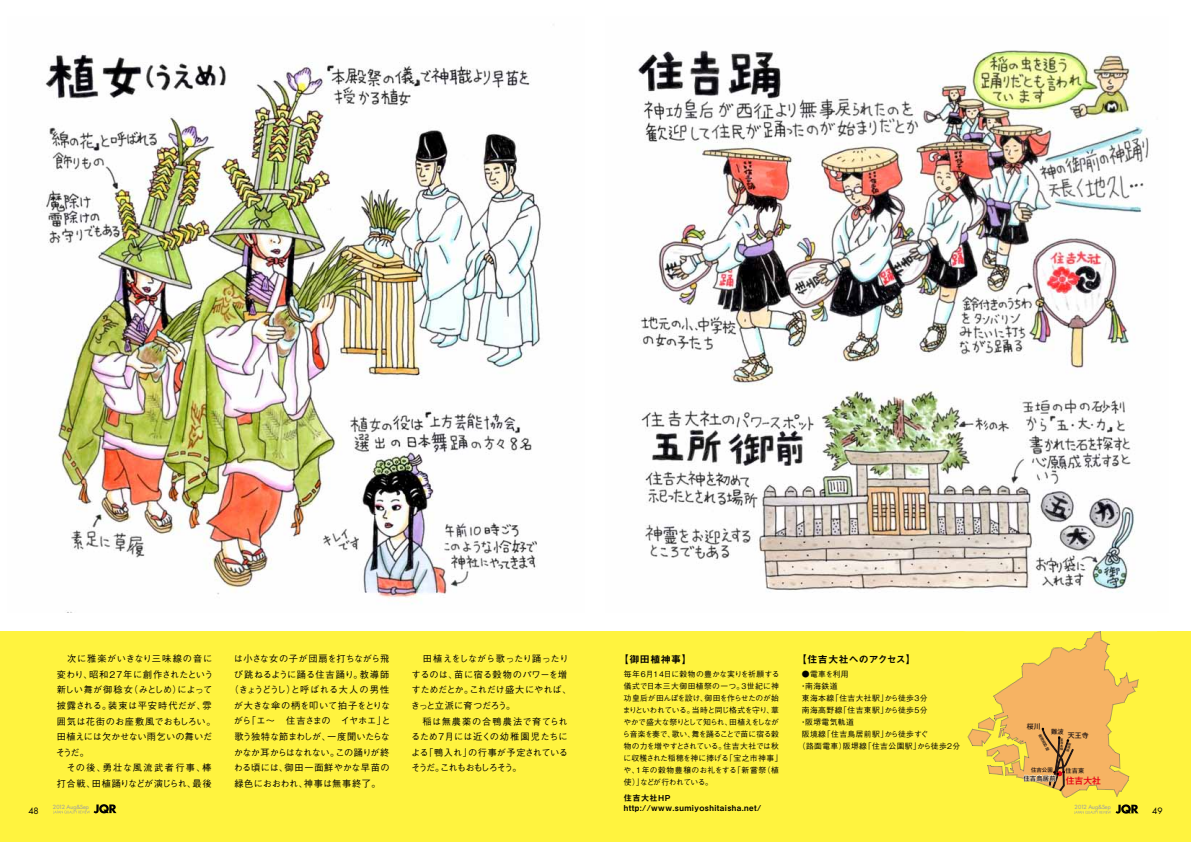
<style>
.page{position:relative;width:1191px;height:842px;background:#fff}
.page>*{position:absolute;margin:0;border:0;box-sizing:border-box;transform-origin:0 0}
.t1{font:9.9px "Midashi Go Pr 5 MB31";letter-spacing:-.005em;color:#000}
.t2{font:9.9px "Midashi Go Pr 5 MB31";letter-spacing:.05em;color:#000}
.t3{font:500 9.2px/15.6px "Gothic BBB Pr 5";color:#000;text-align:center}
.t4{font:500 9.2px/15.6px "Gothic BBB Pr 5";letter-spacing:.025em;color:#000}
.t5{font:500 8.8px "Gothic MB101 Pr 5";color:#e60012}
.t6{font:8.5px "Futura Std";color:#000}
.t7{font:8.2px/9.5px "Midashi Go Pr 5 MB31";letter-spacing:.05em;color:#000}
.t8{font:500 7.8px/12px "Gothic BBB Pr 5";letter-spacing:-.025em;color:#000}
.t9{font:500 7.8px "Gothic BBB Pr 5";letter-spacing:.05em;color:#000}
.t10{font:500 7.8px "Gothic BBB Pr 5";color:#000}
.t11{font:500 6.9px "Gothic MB101 Pr 5";color:#241714}
.t12{font:500 6.5px "Gothic MB101 Pr 5";color:#241714}
.t13{font:500 6.3px "Gothic MB101 Pr 5";color:#241714}
.t14{font:500 6.2px "Gothic MB101 Pr 5";color:#241714}
.t15{font:5.5px "Futura";color:#9fa0a0}
.t16{font:500 5.5px "Gothic MB101 Pr 5";color:#241714}
.t17{font:500 3.7px/3.7px "Gothic MB101 Pr 5";color:#241714;text-align:justify}
.t18{font:500 3.1px/3.1px "Gothic MB101 Pr 5";color:#241714;text-align:justify}
</style>
<div class="page">
<div style="left:0;top:631px;width:1191px;height:211px;background:#fff33f"></div>
<img style="left:45px;top:24px;width:509px;height:589px">
<img style="left:638px;top:50px;width:511px;height:543px">
<svg style="left:1074px;top:804px;width:64px;height:10px"></svg>
<svg style="left:53px;top:804px;width:63px;height:9px"></svg>
<svg style="left:967px;top:631px;width:172px;height:167px"></svg>
<p class="t4" style="left:56px;top:650px;width:161px">　次に雅楽がいきなり三味線の音に変わり、昭和２７年に創作されたという新しい舞が御稔女（みとしめ）によって披露される。装束は平安時代だが、雰囲気は花街のお座敷風でおもしろい。田植えには欠かせない雨乞いの舞いだそうだ。<br>　その後、勇壮な風流武者行事、棒打合戦、田植踊りなどが演じられ、最後</p>
<p class="t3" style="left:229px;top:650px;width:163px">は小さな女の子が団扇を打ちながら飛び跳ねるように踊る住吉踊り。教導師（きょうどうし）と呼ばれる大人の男性が大きな傘の柄を叩いて拍子をとりながら「エ〜　住吉さまの　イヤホエ」と歌う独特な節まわしが、一度聞いたらなかなか耳からはなれない。この踊りが終わる頃には、御田一面鮮やかな早苗の緑色におおわれ、神事は無事終了。</p>
<p class="t3" style="left:411px;top:650px;width:162px;text-align:left">　田植えをしながら歌ったり踊ったりするのは、苗に宿る穀物のパワーを増すためだとか。これだけ盛大にやれば、きっと立派に育つだろう。<br>　稲は無農薬の合鴨農法で育てられるため７月には近くの幼稚園児たちによる「鴨入れ」の行事が予定されているそうだ。これもおもしろそう。　</p>
<p class="t2" style="left:619px;top:651px;width:74px">【御田植神事】</p>
<p class="t8" style="left:622px;top:667px;width:161px">毎年6月14日に穀物の豊かな実りを祈願する儀式で日本三大御田植祭の一つ。3世紀に神功皇后が田んぼを設け、御田を作らせたのが始まりといわれている。当時と同じ格式を守り、華やかで盛大な祭りとして知られ、田植えをしながら音楽を奏で、歌い、舞を踊ることで苗に宿る穀物の力を増やすとされている。住吉大社では秋に収穫された稲穂を神に捧げる「宝之市神事」や、1年の穀物豊穣のお礼をする「新嘗祭（植使）」などが行われている。</p>
<p class="t1" style="left:797px;top:651px;width:120px">【住吉大社へのアクセス】</p>
<p class="t10" style="left:802px;top:667px;width:48px">●電車を利用</p>
<p class="t10" style="left:799px;top:679px;width:40px">・南海鉄道</p>
<p class="t9" style="left:802px;top:691px;width:127px">東海本線「住吉大社駅」から徒歩3分</p>
<p class="t9" style="left:802px;top:703px;width:127px">南海高野線「住吉東駅」から徒歩5分</p>
<p class="t10" style="left:799px;top:716px;width:56px">・阪堺電気軌道</p>
<p class="t9" style="left:802px;top:728px;width:128px">阪境線「住吉鳥居前駅」から徒歩すぐ</p>
<p class="t9" style="left:798px;top:740px;width:164px">（路面電車）阪堺線「住吉公園駅」から徒歩2分</p>
<p class="t11" style="left:1026px;top:721px;width:15px">桜川</p>
<p class="t13" style="left:1051px;top:727px;width:14px">難波</p>
<p class="t11" style="left:1068px;top:730px;width:22px">天王寺</p>
<p class="t14" style="left:1065px;top:765px;width:20px">住吉東</p>
<p class="t17" style="left:1038px;top:734px;width:5px;rotate:-27deg">南海高野線</p>
<p class="t18" style="left:1060px;top:738px;width:5px">東海本線</p>
<p class="t12" style="left:1023px;top:773px;width:34px">住吉鳥居前</p>
<p class="t16" style="left:1031px;top:765px;width:23px">住吉公園</p>
<p class="t5" style="left:1065px;top:773px;width:37px">住吉大社</p>
<p class="t7" style="left:624px;top:793px;width:139px">住吉大社HP http://www.sumiyoshitaisha.net/</p>
<p class="t15" style="left:53px;top:803px;width:38px">2012 Aug&amp;Sep</p>
<p class="t15" style="left:1074px;top:803px;width:38px">2012 Aug&amp;Sep</p>
<p class="t6" style="left:28px;top:805px;width:12px">48</p>
<p class="t6" style="left:1152px;top:805px;width:12px">49</p>
</div>
